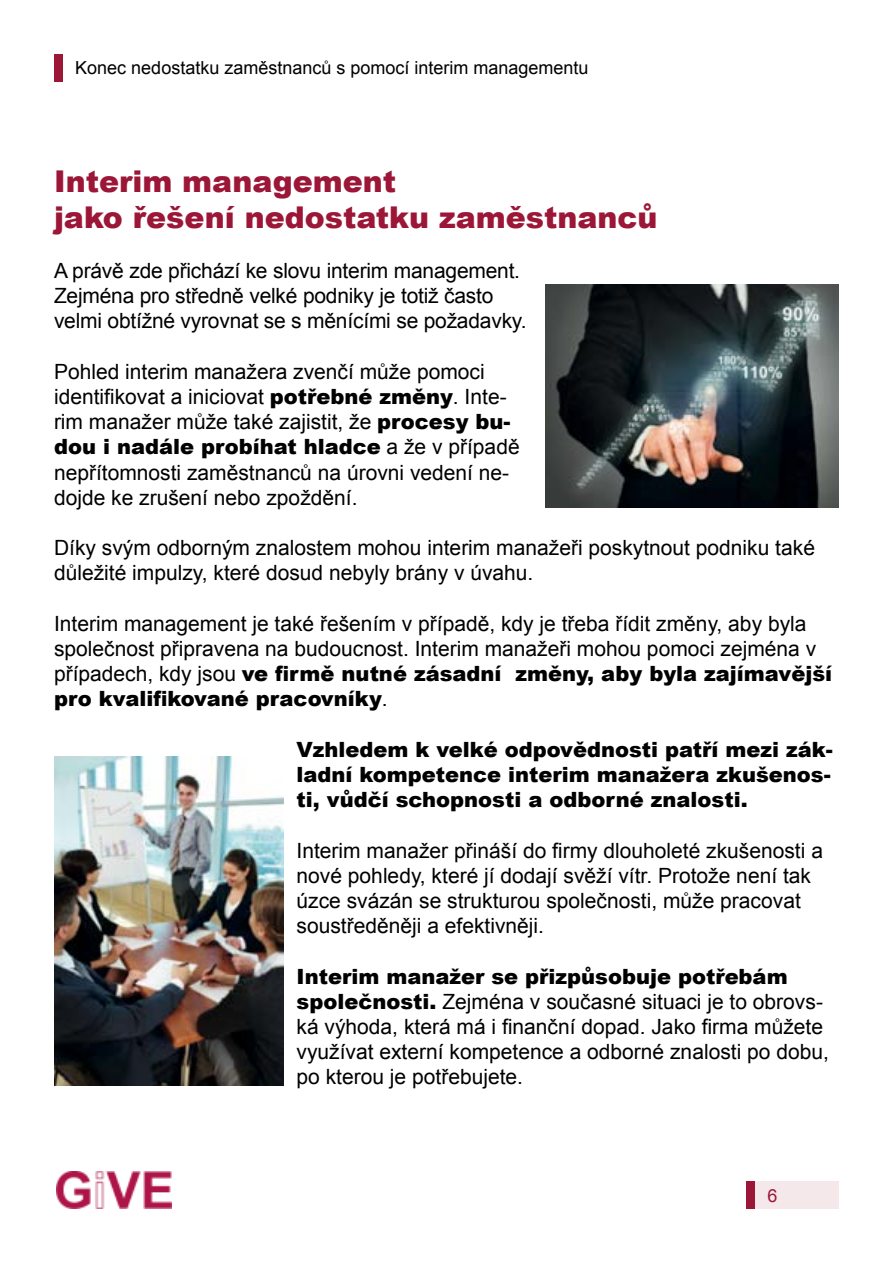
<style>
.page{position:relative;width:893px;height:1263px;background:#fff}
.page>*{position:absolute;margin:0;border:0;box-sizing:border-box;transform-origin:0 0}
.t1{font:900 30px/36px "Arial";color:#9c1737}
.t2{font:21px/25.2px "Arial";color:#000}
.t3{font:900 21px/25.2px "Arial";color:#000;text-align:justify}
.t4{font:18px "Arial";color:#000}
.t5{font:18px "Arial";color:#9c1737}
.s1{font-weight:900}
</style>
<div class="page">
<div style="left:54px;top:54px;width:9px;height:28px;background:#9c1737"></div>
<img style="left:57px;top:1171px;width:114px;height:38px">
<div style="left:746px;top:1181px;width:93px;height:28px;background:#f5e8eb"></div>
<div style="left:746px;top:1181px;width:9px;height:28px;background:#9c1737"></div>
<img style="left:545px;top:285px;width:294px;height:222px">
<img style="left:54px;top:756px;width:230px;height:329px">
<p class="t4" style="left:75px;top:56px;width:515px">Konec nedostatku zaměstnanců s pomocí interim managementu</p>
<h1 class="t1" style="left:54px;top:162px;width:605px">Interim management<br>jako řešení nedostatku zaměstnanců</h1>
<p class="t2" style="left:54px;top:258px;width:474px">A právě zde přichází ke slovu interim management.<br>Zejména pro středně velké podniky je totiž často velmi obtížné vyrovnat se s měnícími se požadavky.</p>
<p class="t2" style="left:54px;top:359px;width:467px">Pohled interim manažera zvenčí může pomoci identifikovat a iniciovat <span class="s1">potřebné změny</span>. Inte&shy;rim manažer může také zajistit, že <span class="s1">procesy bu&shy;dou i nadále probíhat hladce</span> a že v případě nepřítomnosti zaměstnanců na úrovni vedení ne&shy;dojde ke zrušení nebo zpoždění.</p>
<p class="t2" style="left:54px;top:535px;width:762px">Díky svým odborným znalostem mohou interim manažeři poskytnout podniku také důležité impulzy, které dosud nebyly brány v úvahu.</p>
<p class="t2" style="left:54px;top:611px;width:780px">Interim management je také řešením v případě, kdy je třeba řídit změny, aby byla společnost připravena na budoucnost. Interim manažeři mohou pomoci zejména v případech, kdy jsou <span class="s1">ve firmě nutné zásadní změny, aby byla zajímavější pro kvalifikované pracovníky</span>.</p>
<p class="t3" style="left:297px;top:736px;width:538px">Vzhledem k velké odpovědnosti patří mezi zák&shy;ladní kompetence interim manažera zkušenos&shy;ti, vůdčí schopnosti a odborné znalosti.</p>
<p class="t2" style="left:297px;top:838px;width:528px">Interim manažer přináší do firmy dlouholeté zkušenosti a nové pohledy, které jí dodají svěží vítr. Protože není tak úzce svázán se strukturou společnosti, může pracovat soustředěněji a efektivněji.</p>
<p class="t2" style="left:297px;top:964px;width:534px"><span class="s1">Interim manažer se přizpůsobuje potřebám společnosti.</span> Zejména v současné situaci je to obrovs&shy;ká výhoda, která má i finanční dopad. Jako firma můžete využívat externí kompetence a odborné znalosti po dobu, po kterou je potřebujete.</p>
<p class="t5" style="left:767px;top:1183px;width:12px">6</p>
</div>
